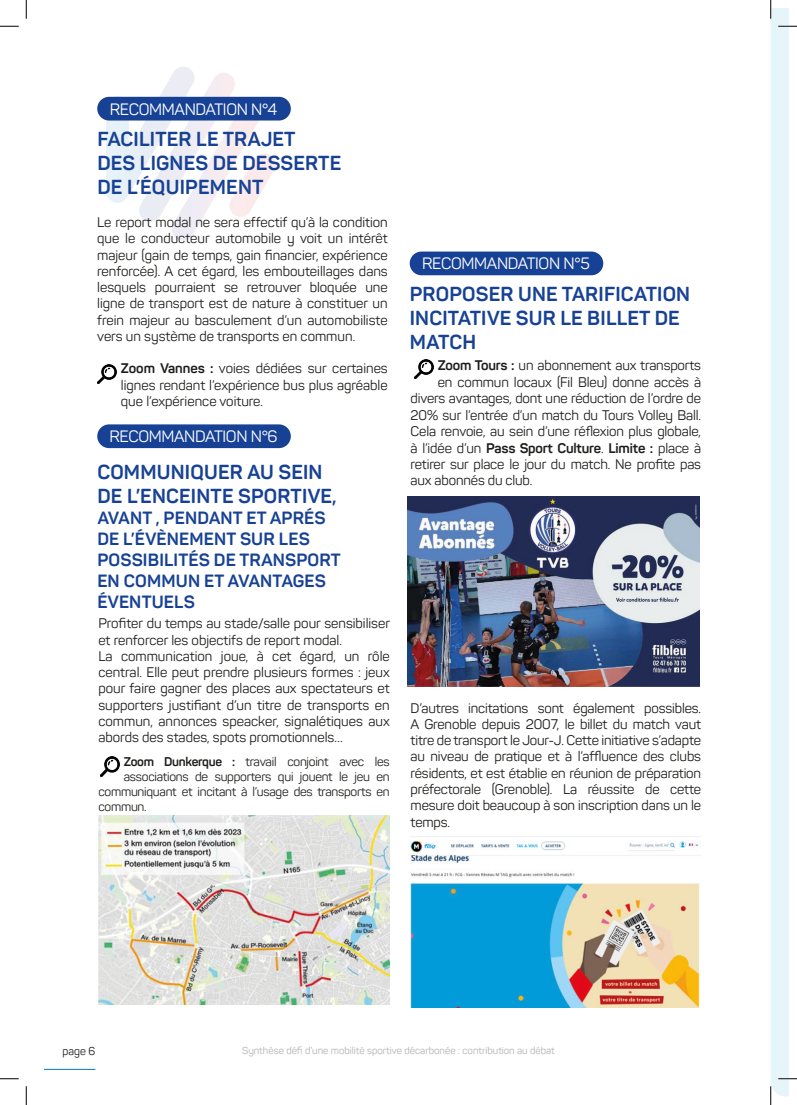
<style>
.page{position:relative;width:797px;height:1105px;background:#fff}
.page>*{position:absolute;margin:0;border:0;box-sizing:border-box;transform-origin:0 0}
.t1{font:700 20px/24px "Panton";letter-spacing:.01em;color:#164194}
.t2{font:700 17.5px/21px "Panton";letter-spacing:.01em;color:#164194}
.t3{font:16.25px "Panton";letter-spacing:-.02em;color:#fff}
.t4{font:13.75px/16.2px "Panton";color:#1d1d1b;text-align:justify}
.t5{font:700 13.75px "Panton";letter-spacing:-.01em;color:#1d1d1b}
.t6{font:12.5px "Panton";letter-spacing:-.02em;color:#1d1d1b}
.t7{font:11.25px "Panton";color:#1d1d1b}
.t8{font:10px "Panton";color:#b2b2b2}
.s1{font-weight:700}
.s2{font-weight:400}
</style>
<div class="page">
<hr style="left:44px;top:1069px;width:51px;height:1px;background:#007bc2">
<div style="left:409px;top:252px;width:194px;height:23px;background:#164194;border-radius:12px"></div>
<div style="left:97px;top:97px;width:194px;height:24px;background:#164194;border-radius:12px"></div>
<img style="left:97px;top:364px;width:20px;height:20px">
<div style="left:97px;top:424px;width:194px;height:24px;background:#164194;border-radius:12px"></div>
<img style="left:100px;top:757px;width:20px;height:19px">
<img style="left:99px;top:815px;width:291px;height:189px">
<img style="left:408px;top:496px;width:292px;height:190px">
<img style="left:410px;top:836px;width:290px;height:172px">
<img style="left:414px;top:359px;width:19px;height:20px">
<svg style="left:0;top:25px;width:19px;height:2px"></svg>
<svg style="left:0;top:1078px;width:19px;height:1px"></svg>
<svg style="left:25px;top:0;width:2px;height:19px"></svg>
<svg style="left:25px;top:1086px;width:2px;height:19px"></svg>
<svg style="left:770px;top:0;width:27px;height:1105px"></svg>
<p class="t3" style="left:110px;top:99px;width:169px">RECOMMANDATION N°4</p>
<h1 class="t1" style="left:97px;top:127px;width:245px">FACILITER LE TRAJET<br>DES LIGNES DE DESSERTE<br>DE L’ÉQUIPEMENT</h1>
<p class="t4" style="left:97px;top:214px;width:292px">Le report modal ne sera effectif qu’à la condition que le conducteur automobile y voit un intérêt majeur (gain de temps, gain financier, expérience renforcée). A cet égard, les embouteillages dans lesquels pourraient se retrouver bloquée une ligne de transport est de nature à constituer un frein majeur au basculement d’un automobiliste vers un système de transports en commun.</p>
<p class="t4" style="left:121px;top:360px;width:268px"><span class="s1">Zoom Vannes :</span> voies dédiées sur certaines lignes rendant l’expérience bus plus agréable que l’expérience voiture.</p>
<p class="t3" style="left:109px;top:427px;width:170px">RECOMMANDATION N°6</p>
<h1 class="t1" style="left:97px;top:460px;width:241px">COMMUNIQUER AU SEIN<br>DE L’ENCEINTE SPORTIVE,</h1>
<p class="t2" style="left:97px;top:507px;width:245px">AVANT , PENDANT ET APRÉS<br>DE L’ÉVÈNEMENT SUR LES<br>POSSIBILITÉS DE TRANSPORT<br>EN COMMUN ET AVANTAGES<br>ÉVENTUELS</p>
<p class="t4" style="left:98px;top:615px;width:293px;text-align:left">Profiter du temps au stade/salle pour sensibiliser et renforcer les objectifs de report modal.<br>La communication joue, à cet égard, un rôle central. Elle peut prendre plusieurs formes : jeux pour faire gagner des places aux spectateurs et supporters justifiant d’un titre de transports en commun, annonces speacker, signalétiques aux abords des stades, spots promotionnels…</p>
<p class="t6" style="left:124px;top:753px;width:267px"><span class="s1">Zoom Dunkerque :</span> travail conjoint avec les</p>
<p class="t6" style="left:124px;top:768px;width:267px">associations de supporters qui jouent le jeu en</p>
<p class="t6" style="left:98px;top:783px;width:293px">communiquant et incitant à l’usage des transports en</p>
<p class="t6" style="left:98px;top:798px;width:50px">commun.</p>
<p class="t3" style="left:422px;top:254px;width:169px">RECOMMANDATION N°5</p>
<h1 class="t1" style="left:410px;top:282px;width:282px">PROPOSER UNE TARIFICATION<br>INCITATIVE SUR LE BILLET DE<br>MATCH</h1>
<p class="t4" style="left:437px;top:357px;width:265px"><span class="s1">Zoom Tours :</span> un abonnement aux transports</p>
<p class="t4" style="left:437px;top:374px;width:265px">en commun locaux (Fil Bleu) donne accès à</p>
<p class="t4" style="left:410px;top:390px;width:292px">divers avantages, dont une réduction de l’ordre de</p>
<p class="t4" style="left:410px;top:407px;width:292px">20% sur l’entrée d’un match du Tours Volley Ball.</p>
<p class="t4" style="left:410px;top:423px;width:292px">Cela renvoie, au sein d’une réflexion plus globale,</p>
<p class="t5" style="left:410px;top:439px;width:292px"><span class="s2">à l’idée d’un</span> Pass Sport Culture<span class="s2">.</span> Limite : <span class="s2">place à</span></p>
<p class="t4" style="left:410px;top:456px;width:292px">retirer sur place le jour du match. Ne profite pas</p>
<p class="t4" style="left:410px;top:472px;width:123px">aux abonnés du club.</p>
<p class="t4" style="left:410px;top:700px;width:292px">D’autres incitations sont également possibles.<br>A Grenoble depuis 2007, le billet du match vaut titre de transport le Jour-J. Cette initiative s’adapte au niveau de pratique et à l’affluence des clubs résidents, et est établie en réunion de préparation préfectorale (Grenoble). La réussite de cette mesure doit beaucoup à son inscription dans un le temps.</p>
<p class="t7" style="left:63px;top:1044px;width:34px">page 6</p>
<p class="t8" style="left:242px;top:1044px;width:314px">Synthèse défi d’une mobilité sportive décarbonée : contribution au débat</p>
</div>
